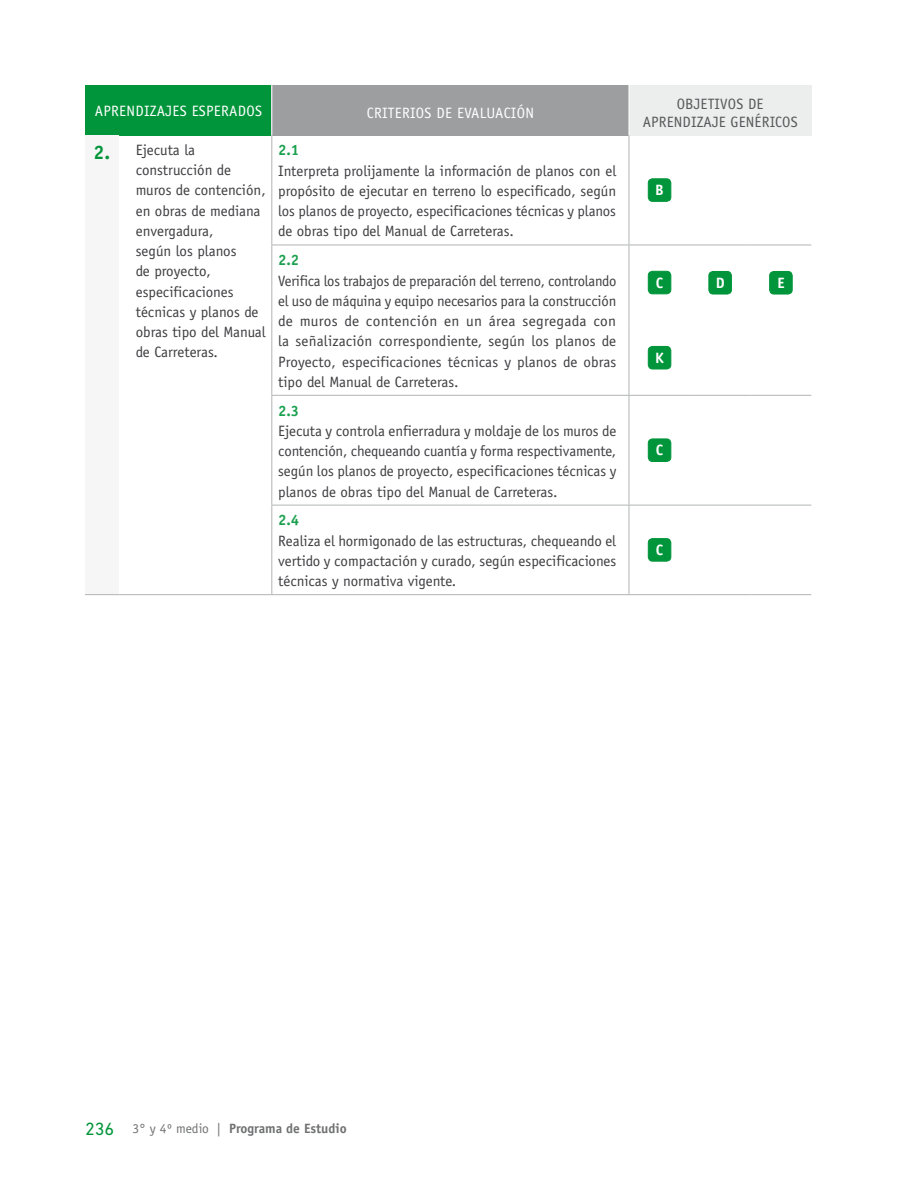
<style>
.page{position:relative;width:918px;height:1188px;background:#fff}
.page>*{position:absolute;margin:0;border:0;box-sizing:border-box;transform-origin:0 0}
.t1{font:15px/20.2px "Officina Sans";color:#3e3d40;text-align:justify}
.t2{font:15px "Officina Sans";letter-spacing:.02em;color:#fff}
.t3{font:15px "Officina Sans";color:#58585a}
.t4{font:700 15px "Officina Sans";color:#1aa04e}
.t5{font:700 15px "Officina Sans";color:#fff}
.t6{font:700 13.5px "Officina Sans";color:#707172}
.s1{font-weight:700;font-size:19.5px;color:#00953a}
.s2{font-family:"DIN Next LT Pro";font-weight:400;font-size:18px;color:#00953a}
.s3{font-weight:400}
</style>
<div class="page">
<div style="left:85px;top:85px;width:187px;height:51px;background:#00953a"></div>
<div style="left:272px;top:85px;width:357px;height:51px;background:#9c9e9f"></div>
<div style="left:629px;top:85px;width:182px;height:51px;background:#eceded"></div>
<div style="left:85px;top:136px;width:34px;height:459px;background:#f6f6f6"></div>
<hr style="left:629px;top:85px;width:1px;height:51px;background:#fff">
<hr style="left:271px;top:85px;width:1px;height:51px;background:#fff">
<hr style="left:629px;top:136px;width:1px;height:109px;background:#b1b3b4">
<hr style="left:629px;top:245px;width:1px;height:75px;background:#b1b3b4">
<hr style="left:629px;top:320px;width:1px;height:75px;background:#b1b3b4">
<hr style="left:811px;top:85px;width:1px;height:51px;background:#eceded">
<hr style="left:751px;top:245px;width:60px;height:1px;background:#b1b3b4">
<hr style="left:751px;top:395px;width:60px;height:1px;background:#b1b3b4">
<hr style="left:629px;top:245px;width:61px;height:1px;background:#b1b3b4">
<hr style="left:690px;top:245px;width:61px;height:1px;background:#b1b3b4">
<hr style="left:629px;top:395px;width:61px;height:1px;background:#b1b3b4">
<hr style="left:690px;top:395px;width:61px;height:1px;background:#b1b3b4">
<hr style="left:629px;top:505px;width:61px;height:1px;background:#b1b3b4">
<hr style="left:690px;top:505px;width:61px;height:1px;background:#b1b3b4">
<hr style="left:629px;top:594px;width:61px;height:1px;background:#b1b3b4">
<hr style="left:690px;top:594px;width:61px;height:1px;background:#b1b3b4">
<hr style="left:271px;top:245px;width:358px;height:1px;background:#b1b3b4">
<hr style="left:271px;top:395px;width:358px;height:1px;background:#b1b3b4">
<hr style="left:271px;top:505px;width:358px;height:1px;background:#b1b3b4">
<hr style="left:272px;top:594px;width:357px;height:1px;background:#b1b3b4">
<hr style="left:629px;top:396px;width:1px;height:109px;background:#b1b3b4">
<hr style="left:629px;top:505px;width:1px;height:89px;background:#b1b3b4">
<hr style="left:271px;top:136px;width:1px;height:109px;background:#b1b3b4">
<hr style="left:271px;top:245px;width:1px;height:75px;background:#b1b3b4">
<hr style="left:271px;top:320px;width:1px;height:75px;background:#b1b3b4">
<hr style="left:271px;top:396px;width:1px;height:109px;background:#b1b3b4">
<hr style="left:271px;top:505px;width:1px;height:89px;background:#b1b3b4">
<hr style="left:85px;top:594px;width:34px;height:1px;background:#b1b3b4">
<hr style="left:119px;top:594px;width:153px;height:1px;background:#b1b3b4">
<hr style="left:751px;top:505px;width:60px;height:1px;background:#b1b3b4">
<hr style="left:751px;top:594px;width:60px;height:1px;background:#b1b3b4">
<div style="left:648px;top:179px;width:23px;height:22px;background:#00953a;border-radius:4px"></div>
<div style="left:648px;top:179px;width:23px;height:23px;border:1px solid #00953a;border-radius:4px"></div>
<div style="left:648px;top:271px;width:23px;height:23px;background:#00953a;border-radius:4px"></div>
<div style="left:648px;top:271px;width:23px;height:23px;border:1px solid #00953a;border-radius:4px"></div>
<div style="left:709px;top:271px;width:22px;height:23px;background:#00953a;border-radius:4px"></div>
<div style="left:709px;top:271px;width:23px;height:23px;border:1px solid #00953a;border-radius:4px"></div>
<div style="left:770px;top:271px;width:22px;height:23px;background:#00953a;border-radius:4px"></div>
<div style="left:769px;top:271px;width:23px;height:23px;border:1px solid #00953a;border-radius:4px"></div>
<div style="left:648px;top:346px;width:23px;height:23px;background:#00953a;border-radius:4px"></div>
<div style="left:648px;top:346px;width:23px;height:23px;border:1px solid #00953a;border-radius:4px"></div>
<div style="left:648px;top:439px;width:23px;height:22px;background:#00953a;border-radius:4px"></div>
<div style="left:648px;top:439px;width:23px;height:23px;border:1px solid #00953a;border-radius:4px"></div>
<div style="left:648px;top:539px;width:23px;height:22px;background:#00953a;border-radius:4px"></div>
<div style="left:648px;top:538px;width:23px;height:23px;border:1px solid #00953a;border-radius:4px"></div>
<p class="t2" style="left:95px;top:102px;width:9px">Aprendiz</p>
<p class="t2" style="left:157px;top:102px;width:17px">ajes</p>
<p class="t2" style="left:192px;top:102px;width:16px">Esper</p>
<p class="t2" style="left:229px;top:102px;width:18px">ados</p>
<p class="t2" style="left:367px;top:104px;width:16px">Criterios</p>
<p class="t2" style="left:436px;top:104px;width:76px">de Evaluación</p>
<p class="t3" style="left:677px;top:95px;width:17px">Objetivos</p>
<p class="t3" style="left:748px;top:95px;width:8px">de</p>
<p class="t3" style="left:643px;top:113px;width:9px">Aprendiz</p>
<p class="t3" style="left:704px;top:113px;width:44px">aje Genéricos</p>
<p class="t1" style="left:136px;top:140px;width:132px;text-align:left;text-indent:-42px"><span class="s1">2.</span> Ejecuta la construcción de muros de contención, en obras de mediana envergadura,<br>según los planos<br>de proyecto, especificaciones técnicas y planos de obras tipo del Manual de Carreteras.</p>
<p class="t4" style="left:278px;top:141px;width:23px">2.1</p>
<p class="t1" style="left:278px;top:161px;width:340px">Interpreta prolijamente la información de planos con el propósito de ejecutar en terreno lo especificado, según los planos de proyecto, especificaciones técnicas y planos de obras tipo del Manual de Carreteras.</p>
<p class="t5" style="left:655px;top:181px;width:8px">b</p>
<p class="t4" style="left:278px;top:251px;width:23px">2.2</p>
<p class="t1" style="left:278px;top:270px;width:340px">Verifica los trabajos de preparación del terreno, controlando el uso de máquina y equipo necesarios para la construcción de muros de contención en un área segregada con la señalización correspondiente, según los planos de Proyecto, especificaciones técnicas y planos de obras tipo del Manual de Carreteras.</p>
<p class="t5" style="left:656px;top:273px;width:8px">c</p>
<p class="t5" style="left:716px;top:273px;width:9px">d</p>
<p class="t5" style="left:777px;top:273px;width:7px">e</p>
<p class="t5" style="left:655px;top:348px;width:9px">k</p>
<p class="t4" style="left:278px;top:401px;width:23px">2.3</p>
<p class="t1" style="left:278px;top:421px;width:340px">Ejecuta y controla enfierradura y moldaje de los muros de contención, chequeando cuantía y forma respectivamente, según los planos de proyecto, especificaciones técnicas y planos de obras tipo del Manual de Carreteras.</p>
<p class="t5" style="left:656px;top:441px;width:8px">c</p>
<p class="t4" style="left:278px;top:511px;width:23px">2.4</p>
<p class="t1" style="left:278px;top:530px;width:340px">Realiza el hormigonado de las estructuras, chequeando el vertido y compactación y curado, según especificaciones técnicas y normativa vigente.</p>
<p class="t5" style="left:656px;top:541px;width:8px">c</p>
<p class="t6" style="left:85px;top:1120px;width:263px"><span class="s2">236</span> <span class="s3">3° y 4º medio |</span> Programa de Estudio</p>
</div>
